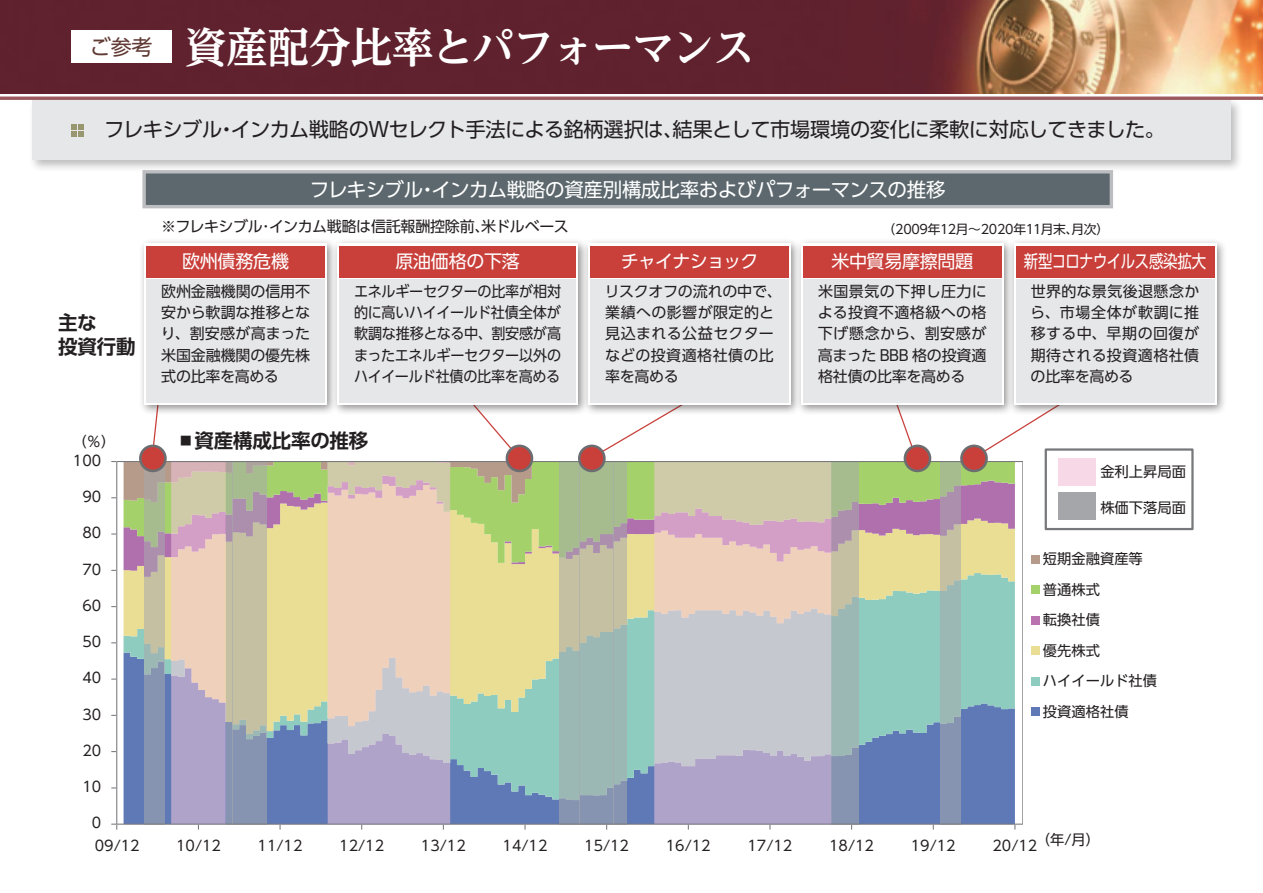
<style>
.page{position:relative;width:1263px;height:893px;background:#fff}
.page>*{position:absolute;margin:0;border:0;box-sizing:border-box;transform-origin:0 0}
.t1{font:700 42px "UD Reimin Pro";letter-spacing:-.035em;color:#fff}
.t2{font:21px "UD Shin Go Pro";color:#613b35}
.t3{font:20.25px "UD Shin Go Pro";letter-spacing:-.03em;color:#231f20}
.t4{font:19.5px "UD Shin Go Pro";letter-spacing:-.025em;color:#fff}
.t5{font:700 19.5px/24.5px "UD Shin Go Pro De";letter-spacing:-.01em;color:#231f20}
.t6{font:18px "UD Shin Go Pro";letter-spacing:-.02em;color:#fff}
.t7{font:18px "UD Shin Go Pro";letter-spacing:-.02em;color:#fff;scale:.8 1}
.t8{font:18px "UD Shin Go Pro";letter-spacing:-.05em;color:#fff}
.t9{font:15px/21.3px "UD Shin Go Pro";letter-spacing:-.01em;color:#231f20;text-align:justify}
.t10{font:15px/21.3px "UD Shin Go Pro";letter-spacing:-.01em;color:#231f20;text-align:justify;scale:.94 1}
.t11{font:15px/21.3px "UD Shin Go Pro";letter-spacing:.02em;color:#231f20}
.t12{font:14.25px/30.5px "UD Shin Go Pro";color:#231f20}
.t13{font:12.75px "UD Shin Go Pro";letter-spacing:-.02em;color:#231f20}
</style>
<div class="page">
<img style="left:0;top:0;width:1263px;height:94px">
<hr style="left:0;top:97px;width:1263px;height:3px;background:#9c5a5f">
<svg style="left:900px;top:415px;width:17px;height:44px"></svg>
<svg style="left:972px;top:415px;width:73px;height:45px"></svg>
<svg style="left:590px;top:415px;width:76px;height:40px"></svg>
<hr style="left:1022px;top:462px;width:1px;height:362px;background:#76787b">
<div style="left:124px;top:800px;width:891px;height:24px;background:#5e79b6"></div>
<div style="left:124px;top:734px;width:891px;height:66px;background:#5e79b6"></div>
<svg style="left:124px;top:577px;width:891px;height:157px;background:#93c2b9"></svg>
<svg style="left:124px;top:563px;width:891px;height:14px;background:#e2d797"></svg>
<svg style="left:124px;top:462px;width:891px;height:101px;background:#beb190"></svg>
<svg style="left:124px;top:415px;width:408px;height:88px"></svg>
<svg style="left:144px;top:469px;width:7px;height:355px;background:#9ea4a8"></svg>
<svg style="left:151px;top:471px;width:7px;height:353px;background:#9fa5a7"></svg>
<svg style="left:158px;top:466px;width:6px;height:358px;background:#9fa5a7"></svg>
<svg style="left:831px;top:462px;width:7px;height:362px;background:#a3afaa"></svg>
<svg style="left:838px;top:462px;width:7px;height:362px;background:#a1afaa"></svg>
<svg style="left:845px;top:462px;width:7px;height:362px;background:#a1afab"></svg>
<svg style="left:852px;top:462px;width:6px;height:362px;background:#a1aeab"></svg>
<svg style="left:940px;top:462px;width:7px;height:362px;background:#9eaaac"></svg>
<svg style="left:947px;top:462px;width:7px;height:362px;background:#9eaaac"></svg>
<svg style="left:954px;top:462px;width:6px;height:362px;background:#9eaaad"></svg>
<svg style="left:171px;top:462px;width:660px;height:362px;background:#c1bfb2"></svg>
<hr style="left:117px;top:824px;width:906px;height:1px;background:#76787b">
<hr style="left:116px;top:462px;width:1px;height:362px;background:#76787b">
<hr style="left:117px;top:461px;width:906px;height:1px;background:#76787b">
<div style="left:1031px;top:555px;width:8px;height:8px;background:#b79b8a"></div>
<div style="left:1031px;top:586px;width:8px;height:8px;background:#a5d16a"></div>
<div style="left:1031px;top:616px;width:8px;height:8px;background:#b974af"></div>
<div style="left:1031px;top:646px;width:8px;height:9px;background:#e9de94"></div>
<div style="left:1031px;top:677px;width:8px;height:8px;background:#8fccc0"></div>
<div style="left:1031px;top:707px;width:8px;height:8px;background:#5e79b6"></div>
<div style="left:1058px;top:493px;width:38px;height:27px;background:#a5a6aa"></div>
<div style="left:1058px;top:458px;width:38px;height:27px;background:#f6d8e7"></div>
<div style="left:1045px;top:448px;width:148px;height:82px;border:2px solid #76787b"></div>
<div style="left:71px;top:30px;width:101px;height:33px;background:#fff"></div>
<div style="left:28px;top:96px;width:1214px;height:76px;background:#231f20;opacity:.3"></div>
<div style="left:32px;top:100px;width:1198px;height:59px;background:#e6e7e9"></div>
<svg style="left:71px;top:124px;width:13px;height:13px"></svg>
<div style="left:142px;top:170px;width:971px;height:38px;background:#5c686d;border:3px solid #bcbdc0"></div>
<div style="left:138px;top:238px;width:199px;height:177px;background:#231f20;opacity:.5"></div>
<div style="left:144px;top:244px;width:183px;height:161px;background:linear-gradient(to right,#fff,#fff)"></div>
<div style="left:146px;top:246px;width:179px;height:31px;background:#c9403b"></div>
<div style="left:146px;top:279px;width:179px;height:124px;background:#e6e7e9"></div>
<div style="left:582px;top:238px;width:219px;height:177px;background:#231f20;opacity:.5"></div>
<div style="left:588px;top:244px;width:203px;height:161px;background:linear-gradient(to right,#fff,#fff)"></div>
<div style="left:590px;top:246px;width:199px;height:31px;background:#c9403b"></div>
<div style="left:590px;top:279px;width:199px;height:124px;background:#e6e7e9"></div>
<div style="left:795px;top:238px;width:219px;height:177px;background:#231f20;opacity:.5"></div>
<svg style="left:801px;top:244px;width:202px;height:161px"></svg>
<div style="left:803px;top:246px;width:198px;height:31px;background:#c9403b"></div>
<div style="left:803px;top:279px;width:198px;height:124px;background:#e6e7e9"></div>
<div style="left:1008px;top:238px;width:218px;height:177px;background:#231f20;opacity:.5"></div>
<svg style="left:1014px;top:244px;width:202px;height:161px"></svg>
<div style="left:1016px;top:246px;width:198px;height:31px;background:#c9403b"></div>
<div style="left:1016px;top:279px;width:198px;height:124px;background:#e6e7e9"></div>
<div style="left:331px;top:238px;width:257px;height:177px;background:#231f20;opacity:.5"></div>
<div style="left:337px;top:244px;width:241px;height:161px;background:linear-gradient(to right,#fff,#fff)"></div>
<div style="left:339px;top:246px;width:237px;height:31px;background:#c9403b"></div>
<div style="left:339px;top:279px;width:237px;height:124px;background:#e6e7e9"></div>
<div style="left:140px;top:446px;width:25px;height:25px;background:#c9403b;border-radius:50%"></div>
<div style="left:139px;top:445px;width:28px;height:27px;border:3px solid #6c6d70;border-radius:50%"></div>
<div style="left:507px;top:446px;width:25px;height:25px;background:#c9403b;border-radius:50%"></div>
<div style="left:506px;top:445px;width:27px;height:27px;border:3px solid #6c6d70;border-radius:50%"></div>
<div style="left:579px;top:446px;width:25px;height:25px;background:#c9403b;border-radius:50%"></div>
<div style="left:578px;top:445px;width:28px;height:27px;border:3px solid #6c6d70;border-radius:50%"></div>
<div style="left:905px;top:446px;width:25px;height:25px;background:#c9403b;border-radius:50%"></div>
<div style="left:904px;top:445px;width:27px;height:27px;border:3px solid #6c6d70;border-radius:50%"></div>
<div style="left:961px;top:446px;width:25px;height:25px;background:#c9403b;border-radius:50%"></div>
<div style="left:960px;top:445px;width:28px;height:27px;border:3px solid #6c6d70;border-radius:50%"></div>
<h2 class="t2" style="left:90px;top:30px;width:64px">ご参考</h2>
<h1 class="t1" style="left:184px;top:13px;width:572px">資産配分比率とパフォーマンス</h1>
<h3 class="t3" style="left:104px;top:113px;width:1062px">フレキシブルインカム戦略のＷセレクト手法による銘柄選択は結果として市場環境の変化に柔軟に対応してきました。</h3>
<h3 class="t3" style="left:216px;top:113px;width:22px">・</h3>
<h3 class="t3" style="left:663px;top:113px;width:22px">、</h3>
<h3 class="t4" style="left:310px;top:173px;width:637px">フレキシブルインカム戦略の資産別構成比率およびパフォーマンスの推移</h3>
<h3 class="t4" style="left:418px;top:173px;width:21px">・</h3>
<h3 class="t5" style="left:58px;top:309px;width:79px">主な<br>投資行動</h3>
<p class="t12" style="left:73px;top:426px;width:44px">)％(</p>
<p class="t12" style="left:73px;top:445px;width:30px">100</p>
<p class="t12" style="left:82px;top:481px;width:20px">90</p>
<p class="t12" style="left:82px;top:517px;width:20px">80</p>
<p class="t12" style="left:82px;top:553px;width:20px">70</p>
<p class="t12" style="left:82px;top:590px;width:20px">60</p>
<p class="t12" style="left:82px;top:626px;width:20px">50</p>
<p class="t12" style="left:82px;top:662px;width:20px">40</p>
<p class="t12" style="left:82px;top:699px;width:20px">30</p>
<p class="t12" style="left:82px;top:735px;width:20px">20</p>
<p class="t12" style="left:82px;top:771px;width:20px">10</p>
<p class="t12" style="left:92px;top:807px;width:11px">0</p>
<p class="t12" style="left:95px;top:830px;width:46px">09/12</p>
<p class="t9" style="left:161px;top:215px;width:409px">※フレキシブル･インカム戦略は信託報酬控除前米ドルベース</p>
<p class="t9" style="left:474px;top:215px;width:16px">、</p>
<p class="t6" style="left:182px;top:247px;width:108px">欧州債務危機</p>
<p class="t9" style="left:161px;top:280px;width:151px">欧州金融機関の信用不安から軟調な推移となり、割安感が高まった米国金融機関の優先株式の比率を高める</p>
<p class="t6" style="left:395px;top:247px;width:126px">原油価格の下落</p>
<p class="t10" style="left:354px;top:280px;width:222px">エネルギーセクターの比率が相対的に高いハイイールド社債全体が軟調な推移となる中、割安感が高まったエネルギーセクター以外のハイイールド社債の比率を高める</p>
<h3 class="t5" style="left:176px;top:427px;width:194px">▪資産構成比率の推移</h3>
<p class="t8" style="left:621px;top:247px;width:139px">チャイナショック</p>
<p class="t11" style="left:605px;top:280px;width:178px">リスクオフの流れの中で、業績への影響が限定的と見込まれる公益セクターなどの投資適格社債の比率を高める</p>
<p class="t12" style="left:176px;top:830px;width:46px">10/12</p>
<p class="t12" style="left:258px;top:830px;width:46px">11/12</p>
<p class="t12" style="left:339px;top:830px;width:46px">12/12</p>
<p class="t12" style="left:421px;top:830px;width:46px">13/12</p>
<p class="t12" style="left:503px;top:830px;width:46px">14/12</p>
<p class="t12" style="left:584px;top:830px;width:46px">15/12</p>
<p class="t12" style="left:666px;top:830px;width:46px">16/12</p>
<p class="t12" style="left:747px;top:830px;width:46px">17/12</p>
<p class="t13" style="left:883px;top:218px;width:228px">（2009年12月～2020年11月末月次(</p>
<p class="t13" style="left:1065px;top:218px;width:14px">、</p>
<p class="t6" style="left:831px;top:247px;width:143px">米中貿易摩擦問題</p>
<p class="t9" style="left:818px;top:280px;width:170px">米国景気の下押し圧力による投資不適格級への格下げ懸念から、割安感が高まった BBB 格の投資適格社債の比率を高める</p>
<p class="t7" style="left:1024px;top:247px;width:229px">新型コロナウイルス感染拡大</p>
<p class="t9" style="left:1030px;top:280px;width:171px">世界的な景気後退懸念から、市場全体が軟調に推移する中、早期の回復が期待される投資適格社債の比率を高める</p>
<p class="t12" style="left:1100px;top:456px;width:87px">金利上昇局面</p>
<p class="t12" style="left:1100px;top:492px;width:87px">株価下落局面</p>
<p class="t12" style="left:1043px;top:543px;width:116px">短期金融資産等普通株式<br>転換社債<br>優先株式<br>ハイイールド社債投資適格社債</p>
<p class="t12" style="left:829px;top:830px;width:46px">18/12</p>
<p class="t12" style="left:911px;top:830px;width:46px">19/12</p>
<p class="t12" style="left:992px;top:830px;width:46px">20/12</p>
<p class="t12" style="left:1036px;top:824px;width:66px">（年月/ (</p>
</div>
